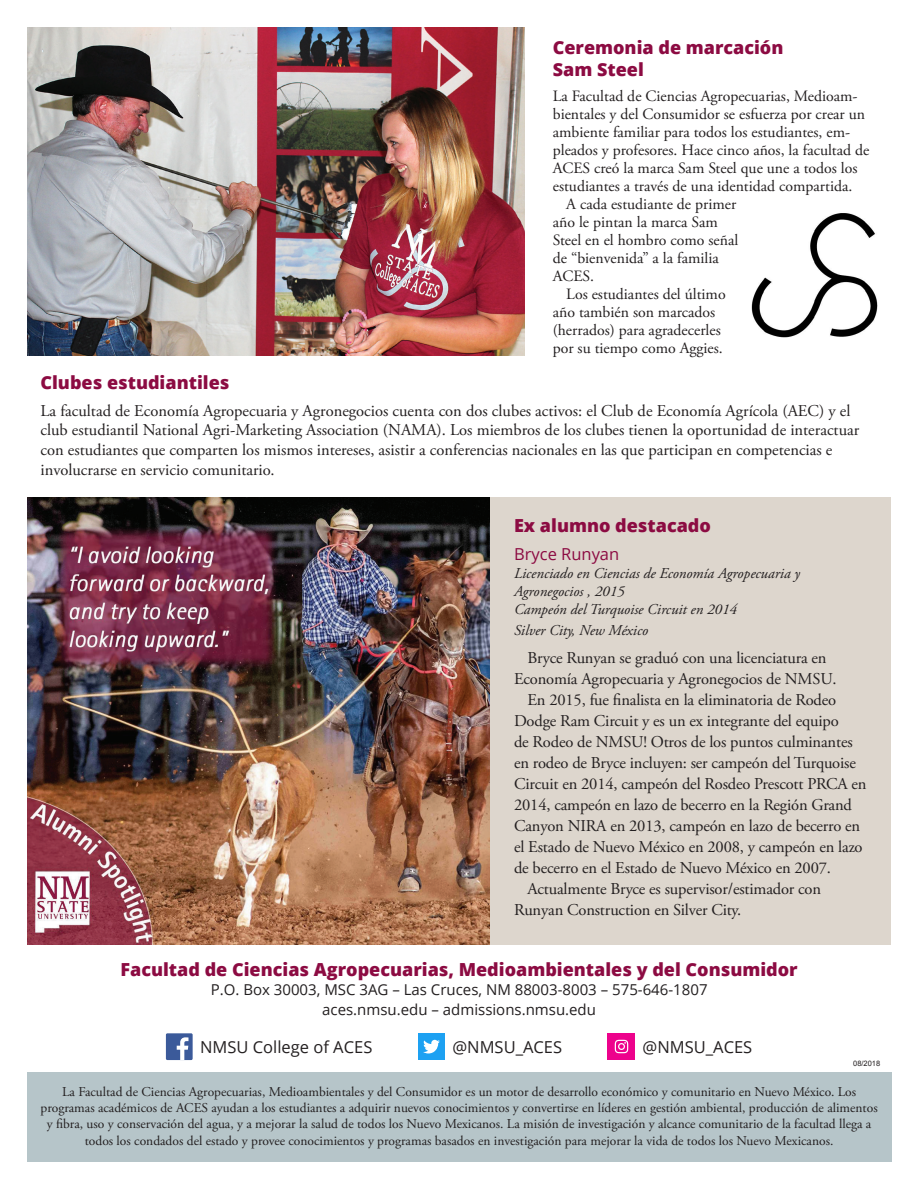
<style>
.page{position:relative;width:918px;height:1188px;background:#fff}
.page>*{position:absolute;margin:0;border:0;box-sizing:border-box;transform-origin:0 0}
.t1{font:800 18px/21.6px "Open Sans";color:#8c0b42}
.t2{font:16.5px/19.8px "Adobe Garamond Pro";letter-spacing:-.01em;color:#231f20}
.t3{font:16.5px "Open Sans";color:#231f20}
.t4{font:16.5px "Open Sans";color:#8c0b42}
.t5{font:15.75px "Adobe Garamond Pro";color:#231f20}
.t6{font:italic 15px/18px "Adobe Garamond Pro";color:#231f20}
.t7{font:15px/19.5px "Open Sans";color:#231f20;text-align:center}
.t8{font:13.5px/16.2px "Adobe Garamond Pro";color:#231f20;text-align:center}
.t9{font:7.5px "Arial";color:#231f20}
</style>
<div class="page">
<div style="left:27px;top:1073px;width:864px;height:89px;background:#b6c5c9"></div>
<div style="left:166px;top:1033px;width:27px;height:27px;background:#3b5a9a"></div>
<svg style="left:177px;top:1037px;width:11px;height:23px"></svg>
<div style="left:418px;top:1033px;width:27px;height:27px;background:#1da1f2"></div>
<svg style="left:423px;top:1040px;width:17px;height:13px"></svg>
<div style="left:608px;top:1033px;width:27px;height:27px;background:#ed028c"></div>
<svg style="left:615px;top:1040px;width:13px;height:13px"></svg>
<img style="left:27px;top:497px;width:463px;height:448px">
<div style="left:490px;top:497px;width:401px;height:448px;background:#ddd6cd"></div>
<img style="left:27px;top:27px;width:498px;height:328px">
<img style="left:752px;top:213px;width:126px;height:124px">
<p class="t1" style="left:553px;top:36px;width:232px">Ceremonia de marcación<br>Sam Steel</p>
<p class="t5" style="left:553px;top:86px;width:306px">La Facultad de Ciencias Agropecuarias, Medioam-</p>
<p class="t5" style="left:553px;top:104px;width:314px">bientales y del Consumidor se esfuerza por crear un</p>
<p class="t5" style="left:553px;top:122px;width:299px">ambiente familiar para todos los estudiantes, em-</p>
<p class="t5" style="left:553px;top:140px;width:318px">pleados y profesores. Hace cinco años, la facultad de</p>
<p class="t5" style="left:553px;top:158px;width:306px">ACES creó la marca Sam Steel que une a todos los</p>
<p class="t5" style="left:553px;top:176px;width:301px">estudiantes a través de una identidad compartida.</p>
<p class="t5" style="left:566px;top:194px;width:171px">A cada estudiante de primer</p>
<p class="t5" style="left:553px;top:212px;width:166px">año le pintan la marca Sam</p>
<p class="t5" style="left:553px;top:230px;width:187px">Steel en el hombro como señal</p>
<p class="t5" style="left:553px;top:248px;width:167px">de “bienvenida” a la familia</p>
<p class="t5" style="left:553px;top:266px;width:43px">ACES.</p>
<p class="t5" style="left:566px;top:284px;width:161px">Los estudiantes del último</p>
<p class="t5" style="left:553px;top:302px;width:164px">año también son marcados</p>
<p class="t5" style="left:553px;top:320px;width:170px">(herrados) para agradecerles</p>
<p class="t5" style="left:553px;top:338px;width:172px">por su tiempo como Aggies.</p>
<p class="t1" style="left:40px;top:371px;width:190px">Clubes estudiantiles</p>
<p class="t2" style="left:40px;top:401px;width:820px">La facultad de Economía Agropecuaria y Agronegocios cuenta con dos clubes activos: el Club de Economía Agrícola (AEC) y el club estudiantil National Agri-Marketing Association (NAMA). Los miembros de los clubes tienen la oportunidad de interactuar con estudiantes que comparten los mismos intereses, asistir a conferencias nacionales en las que participan en competencias e involucrarse en servicio comunitario.</p>
<p class="t1" style="left:514px;top:514px;width:198px">Ex alumno destacado</p>
<p class="t4" style="left:514px;top:543px;width:107px">Bryce Runyan</p>
<p class="t6" style="left:514px;top:565px;width:287px">Licenciado en Ciencias de Economía Agropecuaria y<br>Agronegocios , 2015<br>Campeón del Turquoise Circuit en 2014</p>
<p class="t6" style="left:514px;top:622px;width:136px">Silver City, New México</p>
<p class="t2" style="left:528px;top:648px;width:301px">Bryce Runyan se graduó con una licenciatura en</p>
<p class="t2" style="left:514px;top:669px;width:324px">Economía Agropecuaria y Agronegocios de NMSU.</p>
<p class="t2" style="left:528px;top:690px;width:310px">En 2015, fue finalista en la eliminatoria de Rodeo</p>
<p class="t2" style="left:514px;top:711px;width:326px">Dodge Ram Circuit y es un ex integrante del equipo</p>
<p class="t2" style="left:514px;top:732px;width:340px">de Rodeo de NMSU! Otros de los puntos culminantes</p>
<p class="t2" style="left:514px;top:753px;width:343px">en rodeo de Bryce incluyen: ser campeón del Turquoise</p>
<p class="t2" style="left:514px;top:774px;width:354px">Circuit en 2014, campeón del Rosdeo Prescott PRCA en</p>
<p class="t2" style="left:514px;top:795px;width:339px">2014, campeón en lazo de becerro en la Región Grand</p>
<p class="t2" style="left:514px;top:816px;width:348px">Canyon NIRA en 2013, campeón en lazo de becerro en</p>
<p class="t2" style="left:514px;top:837px;width:350px">el Estado de Nuevo México en 2008, y campeón en lazo</p>
<p class="t2" style="left:514px;top:858px;width:318px">de becerro en el Estado de Nuevo México en 2007.</p>
<p class="t2" style="left:528px;top:879px;width:295px">Actualmente Bryce es supervisor/estimador con</p>
<p class="t2" style="left:514px;top:900px;width:229px">Runyan Construction en Silver City.</p>
<p class="t1" style="left:120px;top:957px;width:679px">Facultad de Ciencias Agropecuarias, Medioambientales y del Consumidor</p>
<p class="t7" style="left:211px;top:980px;width:498px">P.O. Box 30003, MSC 3AG – Las Cruces, NM 88003-8003 – 575-646-1807 aces.nmsu.edu – admissions.nmsu.edu</p>
<p class="t3" style="left:200px;top:1036px;width:174px">NMSU College of ACES</p>
<p class="t3" style="left:452px;top:1036px;width:111px">@NMSU_ACES</p>
<p class="t3" style="left:643px;top:1036px;width:111px">@NMSU_ACES</p>
<p class="t9" style="left:853px;top:1059px;width:29px">08/2018</p>
<p class="t8" style="left:41px;top:1084px;width:839px">La Facultad de Ciencias Agropecuarias, Medioambientales y del Consumidor es un motor de desarrollo económico y comunitario en Nuevo México. Los programas académicos de ACES ayudan a los estudiantes a adquirir nuevos conocimientos y convertirse en líderes en gestión ambiental, producción de alimentos y fibra, uso y conservación del agua, y a mejorar la salud de todos los Nuevo Mexicanos. La misión de investigación y alcance comunitario de la facultad llega a todos los condados del estado y provee conocimientos y programas basados en investigación para mejorar la vida de todos los Nuevo Mexicanos.</p>
</div>
